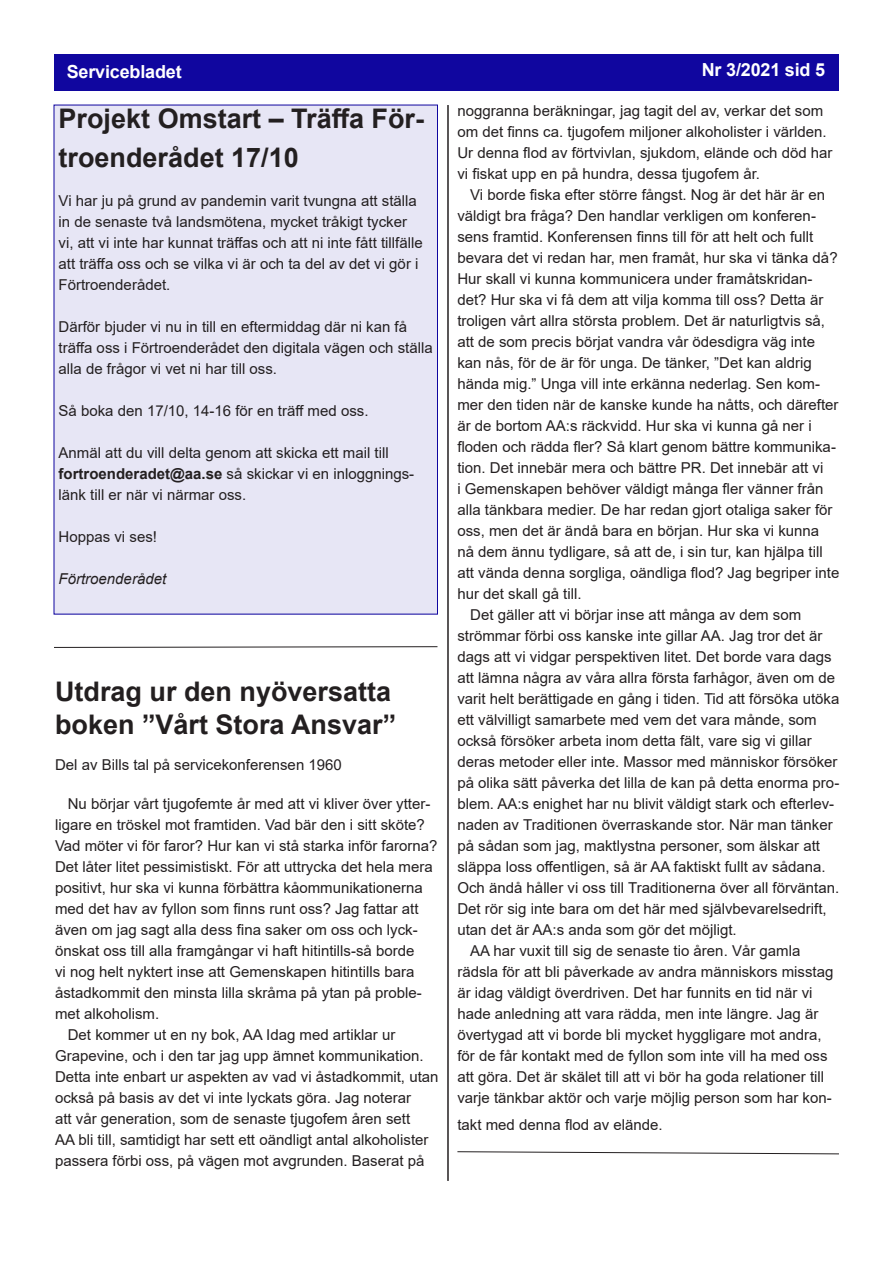
<style>
.page{position:relative;width:893px;height:1263px;background:#fff}
.page>*{position:absolute;margin:0;border:0;box-sizing:border-box;transform-origin:0 0}
.t1{font:700 27px/32.4px "Arial";color:#231f20}
.t2{font:700 18px "Arial";letter-spacing:-.01em;color:#fff}
.t3{font:15px/21px "Arial";color:#231f20}
.t4{font:italic 15px "Arial";color:#231f20}
.s1{font-weight:700}
</style>
<div class="page">
<div style="left:54px;top:54px;width:785px;height:36px;background:#10069f"></div>
<hr style="left:447px;top:105px;width:2px;height:1076px;background:#231f20">
<div style="left:54px;top:105px;width:383px;height:509px;background:#e7e6f5"></div>
<svg style="left:54px;top:646px;width:384px;height:2px"></svg>
<svg style="left:457px;top:1151px;width:382px;height:3px"></svg>
<p class="t2" style="left:67px;top:59px;width:116px">Servicebladet</p>
<p class="t2" style="left:702px;top:57px;width:125px">Nr 3/2021 sid 5</p>
<p class="t1" style="left:59px;top:99px;width:367px;line-height:39px">Projekt Omstart – Träffa För&shy;troenderådet 17/10</p>
<p class="t3" style="left:59px;top:190px;width:366px">Vi har ju på grund av pandemin varit tvungna att ställa in de senaste två landsmötena, mycket tråkigt tycker vi, att vi inte har kunnat träffas och att ni inte fått tillfälle att träffa oss och se vilka vi är och ta del av det vi gör i Förtroenderådet.</p>
<p class="t3" style="left:59px;top:316px;width:376px">Därför bjuder vi nu in till en eftermiddag där ni kan få träffa oss i Förtroenderådet den digitala vägen och ställa alla de frågor vi vet ni har till oss.</p>
<p class="t3" style="left:59px;top:400px;width:311px">Så boka den 17/10, 14-16 för en träff med oss.</p>
<p class="t3" style="left:59px;top:442px;width:332px">Anmäl att du vill delta genom att skicka ett mail till</p>
<p class="t3" style="left:59px;top:463px;width:357px"><span class="s1">fortroenderadet@aa.se</span> så skickar vi en inloggnings&shy;länk till er när vi närmar oss.</p>
<p class="t3" style="left:59px;top:526px;width:100px">Hoppas vi ses!</p>
<p class="t4" style="left:59px;top:569px;width:109px">Förtroenderådet</p>
<p class="t1" style="left:55px;top:676px;width:343px">Utdrag ur den nyöversatta boken ”Vårt Stora Ansvar”</p>
<p class="t3" style="left:55px;top:754px;width:288px">Del av Bills tal på servicekonferensen 1960</p>
<p class="t3" style="left:55px;top:793px;width:384px;text-indent:13px">Nu börjar vårt tjugofemte år med att vi kliver över ytter&shy;ligare en tröskel mot framtiden. Vad bär den i sitt sköte?<br>Vad möter vi för faror? Hur kan vi stå starka inför farorna?<br>Det låter litet pessimistiskt. För att uttrycka det hela mera positivt, hur ska vi kunna förbättra kåommunikationerna med det hav av fyllon som finns runt oss? Jag fattar att även om jag sagt alla dess fina saker om oss och lyck&shy;önskat oss till alla framgångar vi haft hitintills-så borde<br>vi nog helt nyktert inse att Gemenskapen hitintills bara åstadkommit den minsta lilla skråma på ytan på proble&shy;met alkoholism.</p>
<p class="t3" style="left:55px;top:1024px;width:385px;text-indent:13px">Det kommer ut en ny bok, AA Idag med artiklar ur Grapevine, och i den tar jag upp ämnet kommunikation.<br>Detta inte enbart ur aspekten av vad vi åstadkommit, utan också på basis av det vi inte lyckats göra. Jag noterar<br>att vår generation, som de senaste tjugofem åren sett<br>AA bli till, samtidigt har sett ett oändligt antal alkoholister passera förbi oss, på vägen mot avgrunden. Baserat på</p>
<p class="t3" style="left:457px;top:100px;width:377px">noggranna beräkningar, jag tagit del av, verkar det som om det finns ca. tjugofem miljoner alkoholister i världen.<br>Ur denna flod av förtvivlan, sjukdom, elände och död har vi fiskat upp en på hundra, dessa tjugofem år.</p>
<p class="t3" style="left:457px;top:184px;width:383px;text-indent:13px">Vi borde fiska efter större fångst. Nog är det här är en väldigt bra fråga? Den handlar verkligen om konferen&shy;sens framtid. Konferensen finns till för att helt och fullt bevara det vi redan har, men framåt, hur ska vi tänka då?<br>Hur skall vi kunna kommunicera under framåtskridan&shy;det? Hur ska vi få dem att vilja komma till oss? Detta är troligen vårt allra största problem. Det är naturligtvis så, att de som precis börjat vandra vår ödesdigra väg inte kan nås, för de är för unga. De tänker, ”Det kan aldrig hända mig.” Unga vill inte erkänna nederlag. Sen kom&shy;mer den tiden när de kanske kunde ha nåtts, och därefter är de bortom AA:s räckvidd. Hur ska vi kunna gå ner i floden och rädda fler? Så klart genom bättre kommunika&shy;tion. Det innebär mera och bättre PR. Det innebär att vi<br>i Gemenskapen behöver väldigt många fler vänner från alla tänkbara medier. De har redan gjort otaliga saker för oss, men det är ändå bara en början. Hur ska vi kunna nå dem ännu tydligare, så att de, i sin tur, kan hjälpa till att vända denna sorgliga, oändliga flod? Jag begriper inte hur det skall gå till.</p>
<p class="t3" style="left:457px;top:604px;width:383px;text-indent:13px">Det gäller att vi börjar inse att många av dem som strömmar förbi oss kanske inte gillar AA. Jag tror det är dags att vi vidgar perspektiven litet. Det borde vara dags att lämna några av våra allra första farhågor, även om de varit helt berättigade en gång i tiden. Tid att försöka utöka ett välvilligt samarbete med vem det vara månde, som också försöker arbeta inom detta fält, vare sig vi gillar deras metoder eller inte. Massor med människor försöker på olika sätt påverka det lilla de kan på detta enorma pro&shy;blem. AA:s enighet har nu blivit väldigt stark och efterlev&shy;naden av Traditionen överraskande stor. När man tänker på sådan som jag, maktlystna personer, som älskar att släppa loss offentligen, så är AA faktiskt fullt av sådana.<br>Och ändå håller vi oss till Traditionerna över all förväntan.<br>Det rör sig inte bara om det här med självbevarelsedrift, utan det är AA:s anda som gör det möjligt.</p>
<p class="t3" style="left:457px;top:940px;width:377px;text-indent:13px">AA har vuxit till sig de senaste tio åren. Vår gamla rädsla för att bli påverkade av andra människors misstag är idag väldigt överdriven. Det har funnits en tid när vi hade anledning att vara rädda, men inte längre. Jag är övertygad att vi borde bli mycket hyggligare mot andra, för de får kontakt med de fyllon som inte vill ha med oss att göra. Det är skälet till att vi bör ha goda relationer till varje tänkbar aktör och varje möjlig person som har kon-</p>
<p class="t3" style="left:457px;top:1114px;width:207px">takt med denna flod av elände.</p>
</div>
